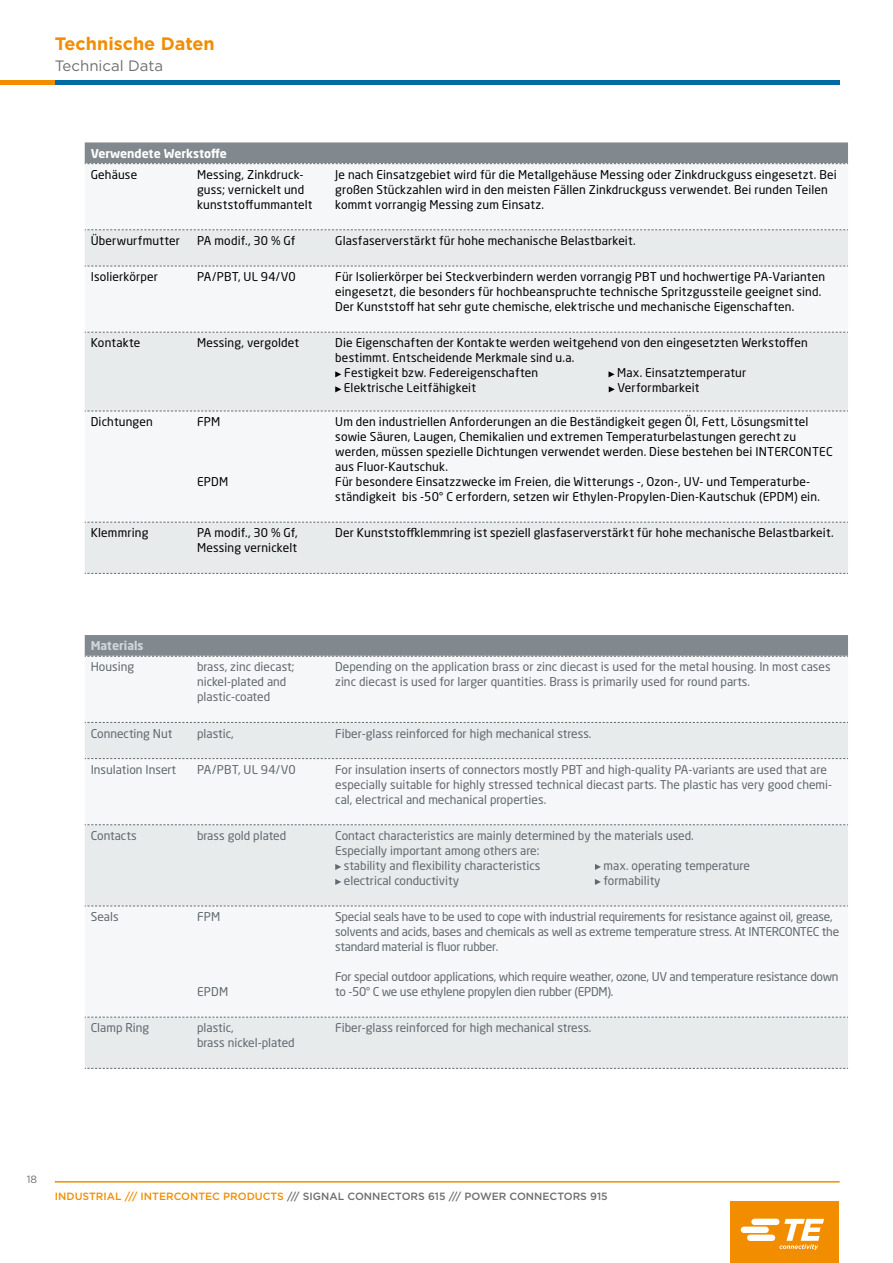
<style>
.page{position:relative;width:893px;height:1263px;background:#fff}
.page>*{position:absolute;margin:0;border:0;box-sizing:border-box;transform-origin:0 0}
.t1{font:700 18px "Gotham";color:#f28d00}
.t2{font:15px "Gotham";color:#6e6e6e}
.t3{font:12px/15px "Neo Sans Pro";letter-spacing:.015em;color:#000}
.t4{font:12px/15px "Neo Sans Pro";color:#60696d}
.t5{font:12px/15px "Neo Sans Pro";letter-spacing:-.02em;color:#60696d}
.t6{font:700 12px "Neo Sans Pro";color:#fff}
.t7{font:700 12px "Neo Sans Pro";color:#d1d6da}
.t8{font:500 10.5px "Gotham";color:#6e6e6e}
.t9{font:10.5px "Gotham";color:#6e6e6e}
.s1{color:#f28d00}
</style>
<div class="page">
<hr style="left:55px;top:1181px;width:785px;height:1px;background:#f28d00">
<div style="left:730px;top:1201px;width:108px;height:62px;background:#f28d00"></div>
<svg style="left:741px;top:1219px;width:83px;height:31px"></svg>
<div style="left:46px;top:80px;width:794px;height:5px;background:#006ca5"></div>
<div style="left:0;top:80px;width:54px;height:5px;background:#f28d00"></div>
<svg style="left:85px;top:723px;width:763px;height:345px;fill:#f6f7f8"></svg>
<svg style="left:85px;top:635px;width:763px;height:22px;background:#848c91"></svg>
<svg style="left:85px;top:722px;width:763px;height:1px"></svg>
<svg style="left:85px;top:758px;width:763px;height:1px"></svg>
<svg style="left:85px;top:824px;width:763px;height:1px"></svg>
<svg style="left:85px;top:905px;width:763px;height:1px"></svg>
<svg style="left:85px;top:1017px;width:763px;height:1px"></svg>
<svg style="left:85px;top:1068px;width:763px;height:1px"></svg>
<svg style="left:335px;top:864px;width:6px;height:6px"></svg>
<svg style="left:595px;top:864px;width:6px;height:6px"></svg>
<svg style="left:335px;top:879px;width:6px;height:6px"></svg>
<svg style="left:595px;top:879px;width:6px;height:6px"></svg>
<svg style="left:85px;top:230px;width:763px;height:343px;fill:#f6f7f8"></svg>
<svg style="left:85px;top:142px;width:763px;height:22px;background:#858d91"></svg>
<svg style="left:85px;top:229px;width:763px;height:1px"></svg>
<svg style="left:85px;top:266px;width:763px;height:1px"></svg>
<svg style="left:85px;top:332px;width:763px;height:1px"></svg>
<svg style="left:85px;top:411px;width:763px;height:1px"></svg>
<svg style="left:85px;top:522px;width:763px;height:1px"></svg>
<svg style="left:85px;top:573px;width:763px;height:1px"></svg>
<svg style="left:335px;top:371px;width:6px;height:6px"></svg>
<svg style="left:608px;top:371px;width:7px;height:6px"></svg>
<svg style="left:335px;top:386px;width:6px;height:6px"></svg>
<svg style="left:609px;top:386px;width:6px;height:6px"></svg>
<h1 class="t1" style="left:55px;top:32px;width:162px">Technische Daten</h1>
<p class="t2" style="left:55px;top:56px;width:110px">Technical Data</p>
<p class="t6" style="left:91px;top:145px;width:138px">Verwendete Werkstoffe</p>
<p class="t3" style="left:91px;top:167px;width:48px">Gehäuse</p>
<p class="t3" style="left:197px;top:167px;width:117px">Messing, Zinkdruck&shy;guss; vernickelt und kunststoffummantelt</p>
<p class="t3" style="left:335px;top:167px;width:503px">Je nach Einsatzgebiet wird für die Metallgehäuse Messing oder Zinkdruckguss eingesetzt. Bei großen Stückzahlen wird in den meisten Fällen Zinkdruckguss verwendet. Bei runden Teilen kommt vorrangig Messing zum Einsatz.</p>
<p class="t3" style="left:91px;top:233px;width:91px">Überwurfmutter</p>
<p class="t3" style="left:197px;top:233px;width:100px">PA modif., 30 % Gf</p>
<p class="t3" style="left:335px;top:233px;width:302px">Glasfaserverstärkt für hohe mechanische Belastbarkeit.</p>
<p class="t3" style="left:91px;top:269px;width:69px">Isolierkörper</p>
<p class="t3" style="left:197px;top:269px;width:100px">PA/PBT, UL 94/V0</p>
<p class="t3" style="left:335px;top:269px;width:491px">Für Isolierkörper bei Steckverbindern werden vorrangig PBT und hochwertige PA-Varianten eingesetzt, die besonders für hochbeanspruchte technische Spritzgussteile geeignet sind.<br>Der Kunststoff hat sehr gute chemische, elektrische und mechanische Eigenschaften.</p>
<p class="t3" style="left:91px;top:335px;width:51px">Kontakte</p>
<p class="t3" style="left:197px;top:335px;width:104px">Messing, vergoldet</p>
<p class="t3" style="left:335px;top:335px;width:474px">Die Eigenschaften der Kontakte werden weitgehend von den eingesetzten Werkstoffen</p>
<p class="t3" style="left:335px;top:350px;width:241px">bestimmt. Entscheidende Merkmale sind u.a.</p>
<p class="t3" style="left:344px;top:365px;width:195px">Festigkeit bzw. Federeigenschaften</p>
<p class="t3" style="left:617px;top:365px;width:131px">Max. Einsatztemperatur</p>
<p class="t3" style="left:344px;top:380px;width:134px">Elektrische Leitfähigkeit</p>
<p class="t3" style="left:617px;top:380px;width:84px">Verformbarkeit</p>
<p class="t3" style="left:91px;top:414px;width:64px">Dichtungen</p>
<p class="t3" style="left:197px;top:414px;width:25px">FPM</p>
<p class="t3" style="left:335px;top:414px;width:499px">Um den industriellen Anforderungen an die Beständigkeit gegen Öl, Fett, Lösungsmittel sowie Säuren, Laugen, Chemikalien und extremen Temperaturbelastungen gerecht zu werden, müssen spezielle Dichtungen verwendet werden. Diese bestehen bei INTERCONTEC aus Fluor-Kautschuk.<br>Für besondere Einsatzzwecke im Freien, die Witterungs -, Ozon-, UV- und Temperaturbe&shy;ständigkeit bis -50° C erfordern, setzen wir Ethylen-Propylen-Dien-Kautschuk (EPDM) ein.</p>
<p class="t3" style="left:197px;top:474px;width:33px">EPDM</p>
<p class="t3" style="left:91px;top:525px;width:59px">Klemmring</p>
<p class="t3" style="left:197px;top:525px;width:102px">PA modif., 30 % Gf,<br>Messing vernickelt</p>
<p class="t3" style="left:335px;top:525px;width:500px">Der Kunststoffklemmring ist speziell glasfaserverstärkt für hohe mechanische Belastbarkeit.</p>
<p class="t7" style="left:91px;top:638px;width:54px">Materials</p>
<p class="t4" style="left:91px;top:659px;width:45px">Housing</p>
<p class="t4" style="left:197px;top:659px;width:99px">brass, zinc diecast; nickel-plated and plastic-coated</p>
<p class="t4" style="left:335px;top:659px;width:497px">Depending on the application brass or zinc diecast is used for the metal housing. In most cases zinc diecast is used for larger quantities. Brass is primarily used for round parts.</p>
<p class="t4" style="left:91px;top:725px;width:83px">Connecting Nut</p>
<p class="t4" style="left:197px;top:725px;width:38px">plastic,</p>
<p class="t4" style="left:335px;top:725px;width:258px">Fiber-glass reinforced for high mechanical stress.</p>
<p class="t4" style="left:91px;top:762px;width:87px">Insulation Insert</p>
<p class="t4" style="left:197px;top:762px;width:100px">PA/PBT, UL 94/V0</p>
<p class="t4" style="left:335px;top:762px;width:498px">For insulation inserts of connectors mostly PBT and high-quality PA-variants are used that are especially suitable for highly stressed technical diecast parts. The plastic has very good chemi&shy;cal, electrical and mechanical properties.</p>
<p class="t4" style="left:91px;top:828px;width:47px">Contacts</p>
<p class="t4" style="left:197px;top:828px;width:91px">brass gold plated</p>
<p class="t4" style="left:335px;top:828px;width:360px">Contact characteristics are mainly determined by the materials used.</p>
<p class="t4" style="left:335px;top:843px;width:206px">Especially important among others are:</p>
<p class="t4" style="left:344px;top:858px;width:198px">stability and flexibility characteristics</p>
<p class="t4" style="left:604px;top:858px;width:148px">max. operating temperature</p>
<p class="t4" style="left:344px;top:873px;width:117px">electrical conductivity</p>
<p class="t4" style="left:604px;top:873px;width:59px">formability</p>
<p class="t4" style="left:91px;top:909px;width:29px">Seals</p>
<p class="t4" style="left:197px;top:909px;width:25px">FPM</p>
<p class="t5" style="left:335px;top:909px;width:505px">Special seals have to be used to cope with industrial requirements for resistance against oil, grease, solvents and acids, bases and chemicals as well as extreme temperature stress. At INTERCONTEC the standard material is fluor rubber.</p>
<p class="t5" style="left:335px;top:969px;width:505px">For special outdoor applications, which require weather, ozone, UV and temperature resistance down to -50° C we use ethylene propylen dien rubber (EPDM).</p>
<p class="t4" style="left:197px;top:984px;width:33px">EPDM</p>
<p class="t4" style="left:91px;top:1020px;width:60px">Clamp Ring</p>
<p class="t4" style="left:197px;top:1020px;width:99px">plastic,<br>brass nickel-plated</p>
<p class="t4" style="left:335px;top:1020px;width:258px">Fiber-glass reinforced for high mechanical stress.</p>
<p class="t9" style="left:27px;top:1173px;width:12px">18</p>
<p class="t8" style="left:55px;top:1190px;width:554px"><span class="s1">INDUSTRIAL /// INTERCONTEC PRODUCTS</span> /// SIGNAL CONNECTORS 615 /// POWER CONNECTORS 915</p>
</div>
